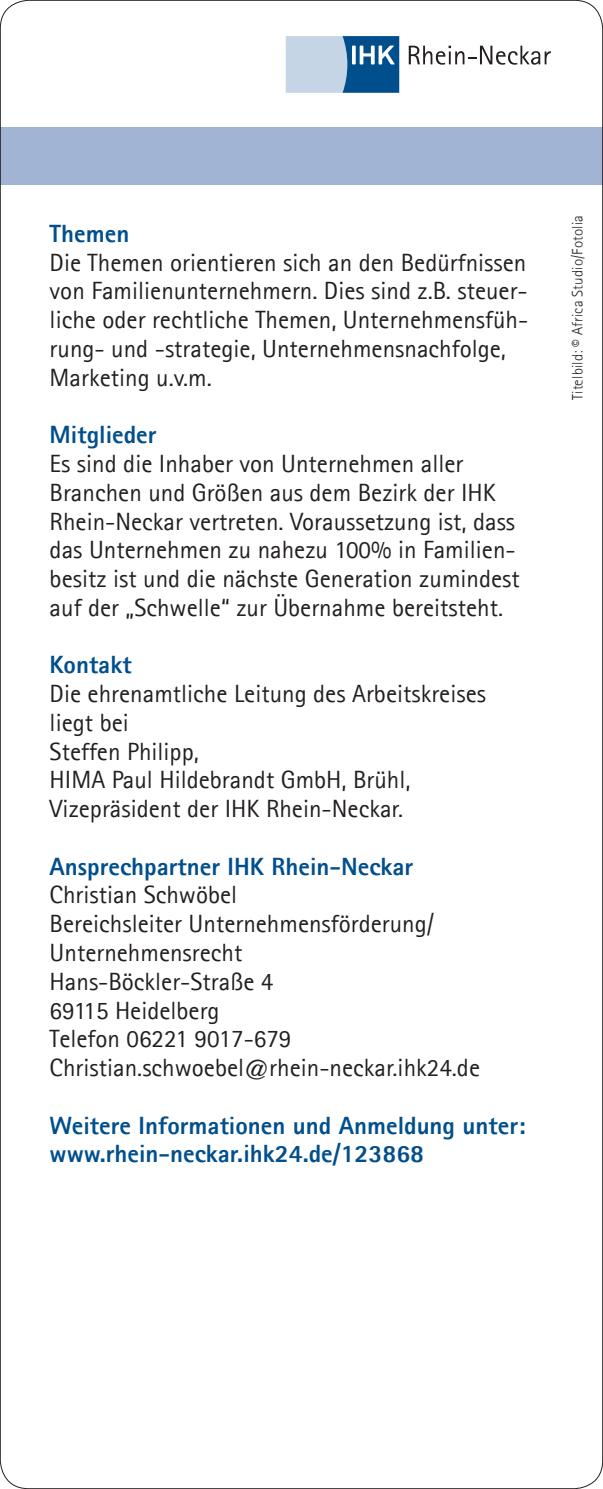
<style>
.page{position:relative;width:603px;height:1489px;background:#fff}
.page>*{position:absolute;margin:0;border:0;box-sizing:border-box;transform-origin:0 0}
.Fließtext{font:25px/28.8px "Agfa Rotis Sans Serif";color:#231f20}
.Webadresse_blau{font:800 25px "Agfa Rotis Sans Serif";color:#004f8c}
.Fließtext_Titel{font:800 25px "Agfa Rotis Sans Serif";color:#004f8c}
.Einelitung{font:800 25px "Agfa Rotis Sans Serif";color:#004f8c}
.Quellenangabe{font:300 15px "Agfa Rotis Sans Serif";letter-spacing:.01em;color:#231f20}
</style>
<div class="page">
<div style="left:0;top:128px;width:602px;height:57px;background:#a1b4d3"></div>
<svg style="left:285px;top:36px;width:114px;height:57px;background:#79a1c2"></svg>
<svg style="left:408px;top:46px;width:142px;height:19px"></svg>
<p class="Einelitung" style="left:50px;top:217px;width:81px">Themen</p>
<p class="Fließtext" style="left:50px;top:248px;width:480px">Die Themen orientieren sich an den Bedürfnissen von Familienunternehmern. Dies sind z.B. steuer&shy;liche oder rechtliche Themen, Unternehmensfüh&shy;rung- und -strategie, Unternehmensnachfolge, Marketing u.v.m.</p>
<p class="Einelitung" style="left:50px;top:419px;width:108px">Mitglieder</p>
<p class="Fließtext" style="left:50px;top:449px;width:471px">Es sind die Inhaber von Unternehmen aller Branchen und Größen aus dem Bezirk der IHK Rhein-Neckar vertreten. Voraussetzung ist, dass das Unternehmen zu nahezu 100% in Familien&shy;besitz ist und die nächste Generation zumindest auf der „Schwelle“ zur Übernahme bereitsteht.</p>
<p class="Einelitung" style="left:50px;top:649px;width:83px">Kontakt</p>
<p class="Fließtext" style="left:50px;top:679px;width:437px">Die ehrenamtliche Leitung des Arbeitskreises liegt bei<br>Steffen Philipp,<br>HIMA Paul Hildebrandt GmbH, Brühl,<br>Vizepräsident der IHK Rhein-Neckar.</p>
<p class="Fließtext_Titel" style="left:50px;top:850px;width:365px">Ansprechpartner IHK Rhein-Neckar</p>
<p class="Fließtext" style="left:50px;top:880px;width:189px">Christian Schwöbel</p>
<p class="Fließtext" style="left:50px;top:909px;width:386px">Bereichsleiter Unternehmensförderung/<br>Unternehmensrecht</p>
<p class="Fließtext" style="left:50px;top:966px;width:225px">Hans-Böckler-Straße 4<br>69115 Heidelberg</p>
<p class="Fließtext" style="left:50px;top:1024px;width:243px">Telefon 06221 9017-679</p>
<p class="Fließtext" style="left:50px;top:1053px;width:432px">Christian.schwoebel@rhein-neckar.ihk24.de</p>
<p class="Webadresse_blau" style="left:50px;top:1109px;width:477px">Weitere Informationen und Anmeldung unter:</p>
<p class="Webadresse_blau" style="left:50px;top:1137px;width:376px">www.rhein-neckar.ihk24.de/123868</p>
<p class="Quellenangabe" style="left:568px;top:400px;width:186px;rotate:-90deg">Titelbild: © Africa Studio/Fotolia</p>
</div>
